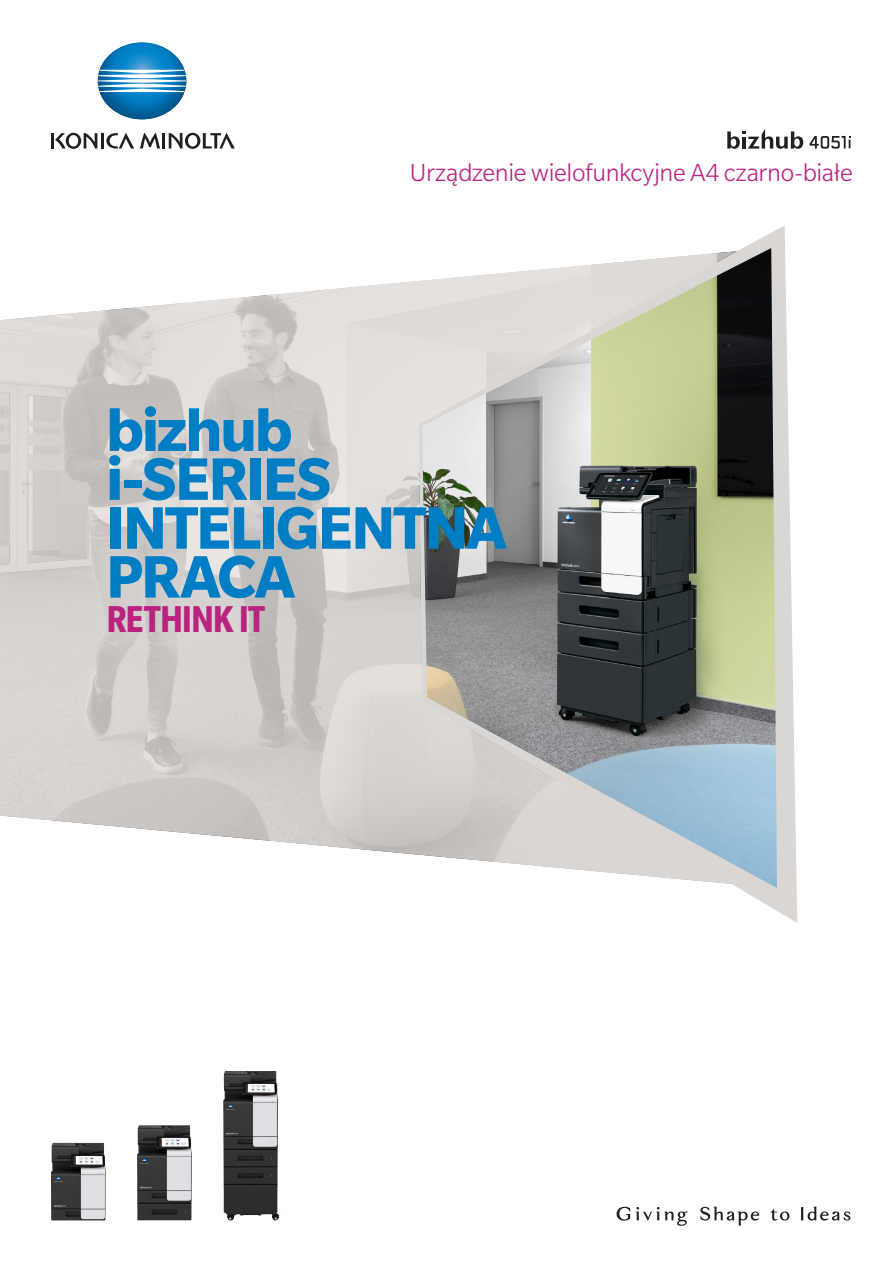
<style>
.page{position:relative;width:893px;height:1263px;background:#fff}
.page>*{position:absolute;margin:0;border:0;box-sizing:border-box;transform-origin:0 0}
.Data_Titel_Slogan{font:700 65.25px "Slate Pro";letter-spacing:-.03em;color:#007ec5}
.t1{font:700 condensed 40.8px "Slate Pro";letter-spacing:-.03em;color:#ba2280}
.Brochure_Introhead_B{font:300 27px "Slate Pro";letter-spacing:-.01em;color:#ba2280}
</style>
<div class="page">
<svg style="left:739px;top:225px;width:58px;height:698px;fill:#dad6d3"></svg>
<img style="left:732px;top:248px;width:45px;height:640px">
<svg style="left:0;top:251px;width:737px;height:633px"></svg>
<div style="left:60px;top:360px;width:495px;height:324px;background:#fff;opacity:.1"></div>
<svg style="left:727px;top:129px;width:76px;height:20px"></svg>
<svg style="left:809px;top:136px;width:41px;height:13px"></svg>
<svg style="left:700px;top:1206px;width:59px;height:20px"></svg>
<svg style="left:801px;top:1206px;width:49px;height:14px"></svg>
<svg style="left:617px;top:1207px;width:13px;height:13px"></svg>
<svg style="left:636px;top:1207px;width:51px;height:19px"></svg>
<svg style="left:770px;top:1209px;width:20px;height:11px"></svg>
<svg style="left:98px;top:43px;width:88px;height:76px"></svg>
<hr style="left:51px;top:133px;width:3px;height:15px;background:#231f20">
<hr style="left:101px;top:133px;width:3px;height:15px;background:#231f20">
<hr style="left:162px;top:133px;width:3px;height:15px;background:#231f20">
<svg style="left:106px;top:133px;width:28px;height:16px"></svg>
<svg style="left:55px;top:133px;width:42px;height:16px"></svg>
<svg style="left:169px;top:133px;width:66px;height:16px"></svg>
<svg style="left:140px;top:133px;width:20px;height:15px"></svg>
<img style="left:51px;top:1143px;width:55px;height:77px">
<img style="left:137px;top:1125px;width:55px;height:95px">
<img style="left:223px;top:1071px;width:58px;height:150px">
<p class="Brochure_Introhead_B" style="left:410px;top:159px;width:444px">Urządzenie wielofunkcyjne A4 czarno-białe</p>
<p class="Data_Titel_Slogan" style="left:106px;top:394px;width:188px">bizhub</p>
<p class="Data_Titel_Slogan" style="left:106px;top:443px;width:227px">i-SERIES</p>
<p class="Data_Titel_Slogan" style="left:106px;top:492px;width:402px">INTELIGENTNA</p>
<p class="Data_Titel_Slogan" style="left:106px;top:541px;width:190px">PRACA</p>
<p class="t1" style="left:106px;top:597px;width:160px">RETHINK IT</p>
</div>
